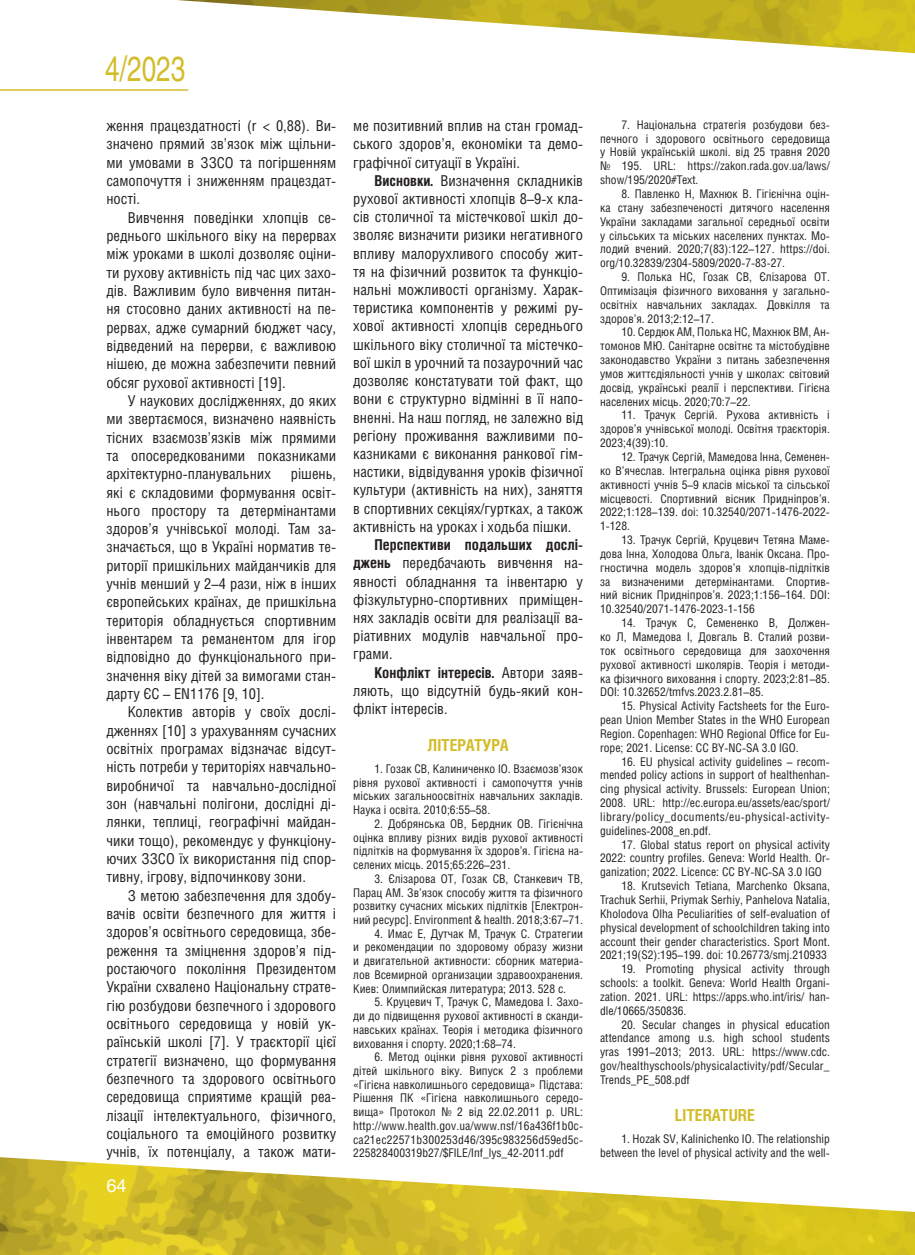
<style>
.page{position:relative;width:915px;height:1255px;background:#fff}
.page>*{position:absolute;margin:0;border:0;box-sizing:border-box;transform-origin:0 0}
.t1{font:34.5px "Helios C";color:#d3bc29;scale:.75 1}
.t2{font:18px "Helios C";color:#fff}
.t3{font:700 16.5px "Helios Cond C";color:#d3bc29}
.t4{font:15px/18.3px "Helios Cond C";color:#231f20;text-align:justify}
.t5{font:12px/13.8px "Helios Cond C";color:#231f20;text-align:justify}
.s1{font-weight:700}
</style>
<div class="page">
<img style="left:177px;top:0;width:737px;height:53px">
<img style="left:0;top:1157px;width:914px;height:97px">
<hr style="left:0;top:89px;width:188px;height:2px;background:#d3bc29">
<h1 class="t1" style="left:105px;top:48px;width:108px">4/2023</h1>
<p class="t4" style="left:106px;top:116px;width:231px">ження працездатності (r &lt; 0,88). Ви&shy;значено прямий зв’язок між щільни&shy;ми умовами в ЗЗСО та погіршенням самопочуття і зниженням працездат&shy;ності.</p>
<p class="t4" style="left:106px;top:208px;width:231px;text-indent:21px">Вивчення поведінки хлопців се&shy;реднього шкільного віку на перервах між уроками в школі дозволяє оціни&shy;ти рухову активність під час цих захо&shy;дів. Важливим було вивчення питан&shy;ня стосовно даних активності на пе&shy;рервах, адже сумарний бюджет часу, відведений на перерви, є важливою нішею, де можна забезпечити певний обсяг рухової активності [19].</p>
<p class="t4" style="left:106px;top:391px;width:231px;text-indent:21px">У наукових дослідженнях, до яких ми звертаємося, визначено наявність тісних взаємозв’язків між прямими та опосередкованими показниками архітектурно-планувальних</p>
<p class="t4" style="left:106px;top:464px;width:231px;text-indent:184px">рішень, які є складовими формування освіт&shy;нього простору та детермінантами здоров’я учнівської молоді. Там за&shy;значається, що в Україні норматив те&shy;риторії пришкільних майданчиків для учнів менший у 2–4 рази, ніж в інших європейських країнах, де пришкільна територія обладнується спортивним інвентарем та реманентом для ігор відповідно до функціонального при&shy;значення віку дітей за вимогами стан&shy;дарту ЄС – EN1176 [9, 10].</p>
<p class="t4" style="left:106px;top:702px;width:231px;text-indent:21px">Колектив авторів у своїх дослі&shy;дженнях [10] з урахуванням сучасних освітніх програмах відзначає відсут&shy;ність потреби у територіях навчально&shy;виробничої та навчально-дослідної зон (навчальні полігони, дослідні ді&shy;лянки, теплиці, географічні майдан&shy;чики тощо), рекомендує у функціону&shy;ючих ЗЗСО їх використання під спор&shy;тивну, ігрову, відпочинкову зони.</p>
<p class="t4" style="left:106px;top:885px;width:231px;text-indent:21px">З метою забезпечення для здобу&shy;вачів освіти безпечного для життя і здоров’я освітнього середовища, збе&shy;реження та зміцнення здоров’я під&shy;ростаючого покоління Президентом України схвалено Національну страте&shy;гію розбудови безпечного і здорового освітнього середовища у новій ук&shy;раїнській школі [7]. У траєкторії цієї стратегії визначено, що формування безпечного та здорового освітнього середовища сприятиме кращій реа&shy;лізації інтелектуального, фізичного, соціального та емоційного розвитку учнів, їх потенціалу, а також мати-</p>
<h2 class="t2" style="left:106px;top:1175px;width:22px">64</h2>
<p class="t4" style="left:353px;top:116px;width:231px">ме позитивний вплив на стан громад&shy;ського здоров’я, економіки та демо&shy;графічної ситуації в Україні.</p>
<p class="t4" style="left:353px;top:171px;width:231px;text-indent:21px"><span class="s1">Висновки.</span> Визначення складників рухової активності хлопців 8–9-х кла&shy;сів столичної та містечкової шкіл до&shy;зволяє визначити ризики негативного впливу малорухливого способу жит&shy;тя на фізичний розвиток та функціо&shy;нальні можливості організму. Харак&shy;теристика компонентів у режимі ру&shy;хової активності хлопців середнього шкільного віку столичної та містечко&shy;вої шкіл в урочний та позаурочний час дозволяє констатувати той факт, що вони є структурно відмінні в її напо&shy;вненні. На наш погляд, не залежно від регіону проживання важливими по&shy;казниками є виконання ранкової гім&shy;настики, відвідування уроків фізичної культури (активність на них), заняття в спортивних секціях/гуртках, а також активність на уроках і ходьба пішки.</p>
<p class="t4" style="left:353px;top:535px;width:231px;text-indent:21px"><span class="s1">Перспективи подальших дослі&shy;джень</span> передбачають вивчення на&shy;явності обладнання та інвентарю у фізкультурно-спортивних приміщен&shy;нях закладів освіти для реалізації ва&shy;ріативних модулів навчальної про&shy;грами.</p>
<p class="t4" style="left:353px;top:663px;width:231px;text-indent:21px"><span class="s1">Конфлікт інтересів.</span> Автори заяв&shy;ляють, що відсутній будь-який кон&shy;флікт інтересів.</p>
<h3 class="t3" style="left:427px;top:735px;width:73px">ЛІТЕРАТУРА</h3>
<p class="t5" style="left:353px;top:761px;width:231px;text-indent:21px">1. Гозак СВ, Калиниченко ІО. Взаємозв’язок рівня рухової активності і самопочуття учнів міських загальноосвітніх навчальних закладів.<br>Наука і освіта. 2010;6:55–58.</p>
<p class="t5" style="left:353px;top:816px;width:231px;text-indent:21px">2. Добрянська ОВ, Бердник ОВ. Гігієнічна оцінка впливу різних видів рухової активності підлітків на формування їх здоров’я. Гігієна на&shy;селених місць. 2015;65:226–231.</p>
<p class="t5" style="left:353px;top:871px;width:231px;text-indent:21px">3. Єлізарова ОТ, Гозак СВ, Станкевич ТВ, Парац АМ. Зв’язок способу життя та фізичного розвитку сучасних міських підлітків [Електрон&shy;ний ресурс]. Environment &amp; health. 2018;3:67–71.</p>
<p class="t5" style="left:353px;top:926px;width:231px;text-indent:21px">4. Имас Е, Дутчак М, Трачук С. Стратегии и рекомендации по здоровому образу жизни и двигательной активности: сборник материа&shy;лов Всемирной организации здравоохранения.<br>Киев: Олимпийская литература; 2013. 528 с.</p>
<p class="t5" style="left:353px;top:994px;width:231px;text-indent:21px">5. Круцевич Т, Трачук С, Мамедова І. Захо&shy;ди до підвищення рухової активності в сканди&shy;навських країнах. Теорія і методика фізичного виховання і спорту. 2020;1:68–74.</p>
<p class="t5" style="left:353px;top:1049px;width:231px;text-indent:21px">6. Метод оцінки рівня рухової активності дітей шкільного віку. Випуск 2 з проблеми «Гігієна навколишнього середовища» Підстава:<br>Рішення ПК «Гігієна навколишнього середо&shy;вища» Протокол № 2 від 22.02.2011 р. URL: http://www.health.gov.ua/www.nsf/16a436f1b0c&shy;ca21ec22571b300253d46/395c983256d59ed5c-225828400319b27/$FILE/Inf_lys_42-2011.pdf</p>
<p class="t5" style="left:600px;top:117px;width:231px;text-indent:21px">7. Національна стратегія розбудови без&shy;печного і здорового освітнього середовища у Новій українській школі. від 25 травня 2020 № 195. URL: https://zakon.rada.gov.ua/laws/ show/195/2020#Text.</p>
<p class="t5" style="left:600px;top:186px;width:231px;text-indent:21px">8. Павленко Н, Махнюк В. Гігієнічна оцін&shy;ка стану забезпеченості дитячого населення України закладами загальної середньої освіти у сільських та міських населених пунктах. Мо&shy;лодий вчений. 2020;7(83):122–127. https://doi. org/10.32839/2304-5809/2020-7-83-27.</p>
<p class="t5" style="left:600px;top:270px;width:231px;text-indent:21px">9. Полька НС, Гозак СВ, Єлізарова ОТ.<br>Оптимізація фізичного виховання у загально&shy;освітніх навчальних закладах. Довкілля та здоров’я. 2013;2:12–17.</p>
<p class="t5" style="left:600px;top:325px;width:231px;text-indent:21px">10. Сердюк АМ, Полька НС, Махнюк ВМ, Ан&shy;томонов МЮ. Санітарне освітнє та містобудівне законодавство України з питань забезпечення умов життєдіяльності учнів у школах: світовий досвід, українські реалії і перспективи. Гігієна населених місць. 2020;70:7–22.</p>
<p class="t5" style="left:600px;top:408px;width:231px;text-indent:21px">11. Трачук Сергій. Рухова активність і здоров’я учнівської молоді. Освітня траєкторія.<br>2023;4(39):10.</p>
<p class="t5" style="left:600px;top:449px;width:231px;text-indent:21px">12. Трачук Сергій, Мамедова Інна, Семенен&shy;ко В’ячеслав. Інтегральна оцінка рівня рухової активності учнів 5–9 класів міської та сільської місцевості. Спортивний вісник Придніпров’я.<br>2022;1:128–139. doi: 10.32540/2071-1476-2022- 1-128.</p>
<p class="t5" style="left:600px;top:532px;width:231px;text-indent:21px">13. Трачук Сергій, Круцевич Тетяна Маме&shy;дова Інна, Холодова Ольга, Іванік Оксана. Про&shy;гностична модель здоров’я хлопців-підлітків за визначеними детермінантами. Спортив&shy;ний вісник Придніпров’я. 2023;1:156–164. DOI:<br>10.32540/2071-1476-2023-1-156</p>
<p class="t5" style="left:600px;top:615px;width:231px;text-indent:21px">14. Трачук С, Семененко В, Должен&shy;ко Л, Мамедова І, Довгаль В. Сталий розви&shy;ток освітнього середовища для заохочення рухової активності школярів. Теорія і методи&shy;ка фізичного виховання і спорту. 2023;2:81–85.<br>DOI: 10.32652/tmfvs.2023.2.81–85.</p>
<p class="t5" style="left:600px;top:698px;width:231px;text-indent:21px">15. Physical Activity Factsheets for the Euro&shy;pean Union Member States in the WHO European Region. Copenhagen: WHO Regional Office for Eu&shy;rope; 2021. License: CC BY-NC-SA 3.0 IGO.</p>
<p class="t5" style="left:600px;top:754px;width:231px;text-indent:21px">16. EU physical activity guidelines – recom&shy;mended policy actions in support of healthenhan&shy;cing physical activity. Brussels: European Union; 2008. URL: http://ec.europa.eu/assets/eac/sport/ library/policy_documents/eu-physical-activity&shy;guidelines-2008_en.pdf.</p>
<p class="t5" style="left:600px;top:837px;width:231px;text-indent:21px">17. Global status report on physical activity 2022: country profiles. Geneva: World Health. Or&shy;ganization; 2022. Licence: CC BY-NC-SA 3.0 IGO</p>
<p class="t5" style="left:600px;top:878px;width:231px;text-indent:21px">18. Krutsevich Tetiana, Marchenko Oksana, Trachuk Serhii, Priymak Serhiy, Panhelova Natalia, Kholodova Olha Peculiarities of self-evaluation of physical development of schoolchildren taking into account their gender characteristics. Sport Mont.<br>2021;19(S2):195–199. doi: 10.26773/smj.210933</p>
<p class="t5" style="left:600px;top:961px;width:231px;text-indent:21px">19. Promoting physical activity through schools: a toolkit. Geneva: World Health Organi&shy;zation. 2021. URL: https://apps.who.int/iris/ han&shy;dle/10665/350836.</p>
<p class="t5" style="left:600px;top:1017px;width:231px;text-indent:21px">20. Secular changes in physical educatiоn attendance amоng u.s. high schооl students yras 1991–2013; 2013. URL: https://www.cdc. gоv/healthyschооls/physicalactivity/pdf/Secular_ Trends_PE_508.pdf</p>
<h3 class="t3" style="left:674px;top:1105px;width:64px">LITERATURE</h3>
<p class="t5" style="left:600px;top:1131px;width:231px;text-align:right">1. Hozak SV, Kalinichenko IO. The relationship between the level of physical activity and the well-</p>
</div>
